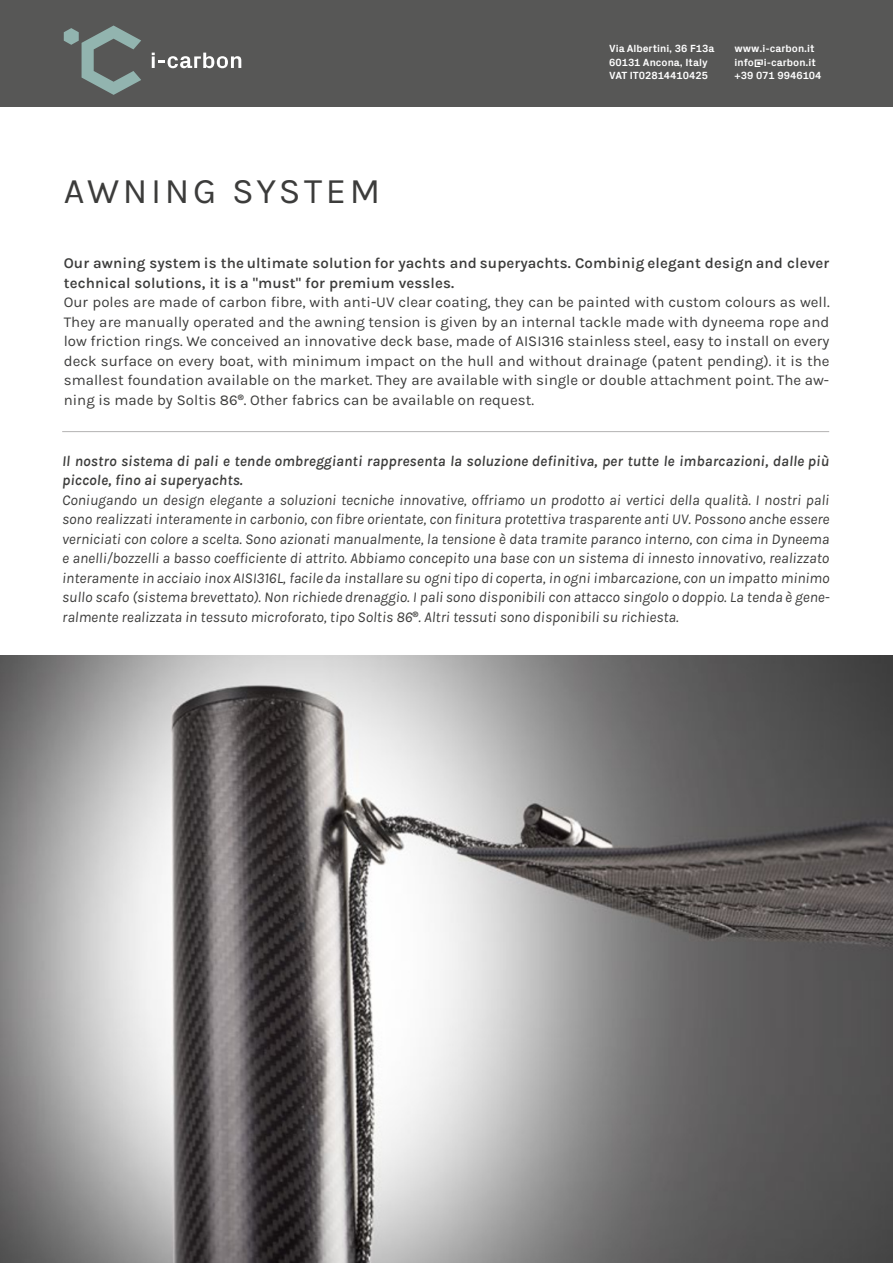
<style>
.page{position:relative;width:893px;height:1263px;background:#fff}
.page>*{position:absolute;margin:0;border:0;box-sizing:border-box;transform-origin:0 0}
.t1{font:36px "Karla";letter-spacing:.1em;color:#3c3c3b}
.t2{font:italic 15px/19.5px "Karla";color:#3c3c3b;text-align:justify}
.t3{font:15px/19.5px "Karla";color:#3c3c3b;text-align:justify}
.t4{font:600 15px/19.5px "Karla";letter-spacing:.005em;color:#3c3c3b}
.t5{font:italic 600 15px/19.5px "Karla";letter-spacing:.005em;color:#3c3c3b}
.t6{font:700 10.5px/13.5px "Px Grotesk";color:#fff}
</style>
<div class="page">
<div style="left:0;top:0;width:893px;height:106px;background:#575756"></div>
<svg style="left:64px;top:26px;width:77px;height:69px"></svg>
<svg style="left:152px;top:53px;width:89px;height:15px"></svg>
<img style="left:0;top:656px;width:893px;height:607px">
<hr style="left:62px;top:431px;width:767px;height:1px;background:#b3b2b2">
<h1 class="t1" style="left:64px;top:170px;width:318px">AWNING SYSTEM</h1>
<p class="t6" style="left:609px;top:42px;width:107px">Via Albertini, 36 F13a<br>60131 Ancona, Italy<br>VAT IT02814410425</p>
<p class="t6" style="left:734px;top:42px;width:89px">www.i-carbon.it info@i-carbon.it +39 071 9946104</p>
<p class="t4" style="left:64px;top:253px;width:767px">Our awning system is the ultimate solution for yachts and superyachts. Combinig elegant design and clever technical solutions, it is a "must" for premium vessles.</p>
<p class="t3" style="left:64px;top:292px;width:767px">Our poles are made of carbon fibre, with anti-UV clear coating, they can be painted with custom colours as well.<br>They are manually operated and the awning tension is given by an internal tackle made with dyneema rope and low friction rings. We conceived an innovative deck base, made of AISI316 stainless steel, easy to install on every deck surface on every boat, with minimum impact on the hull and without drainage (patent pending). it is the smallest foundation available on the market. They are available with single or double attachment point. The aw&shy;ning is made by Soltis 86<sup>®</sup>. Other fabrics can be available on request.</p>
<p class="t5" style="left:62px;top:451px;width:768px">Il nostro sistema di pali e tende ombreggianti rappresenta la soluzione definitiva, per tutte le imbarcazioni, dalle più piccole, fino ai superyachts.</p>
<p class="t2" style="left:62px;top:490px;width:769px">Coniugando un design elegante a soluzioni tecniche innovative, offriamo un prodotto ai vertici della qualità. I nostri pali sono realizzati interamente in carbonio, con fibre orientate, con finitura protettiva trasparente anti UV. Possono anche essere verniciati con colore a scelta. Sono azionati manualmente, la tensione è data tramite paranco interno, con cima in Dyneema e anelli/bozzelli a basso coefficiente di attrito. Abbiamo concepito una base con un sistema di innesto innovativo, realizzato interamente in acciaio inox AISI316L, facile da installare su ogni tipo di coperta, in ogni imbarcazione, con un impatto minimo sullo scafo (sistema brevettato). Non richiede drenaggio. I pali sono disponibili con attacco singolo o doppio. La tenda è gene&shy;ralmente realizzata in tessuto microforato, tipo Soltis 86<sup>®</sup>. Altri tessuti sono disponibili su richiesta.</p>
</div>
